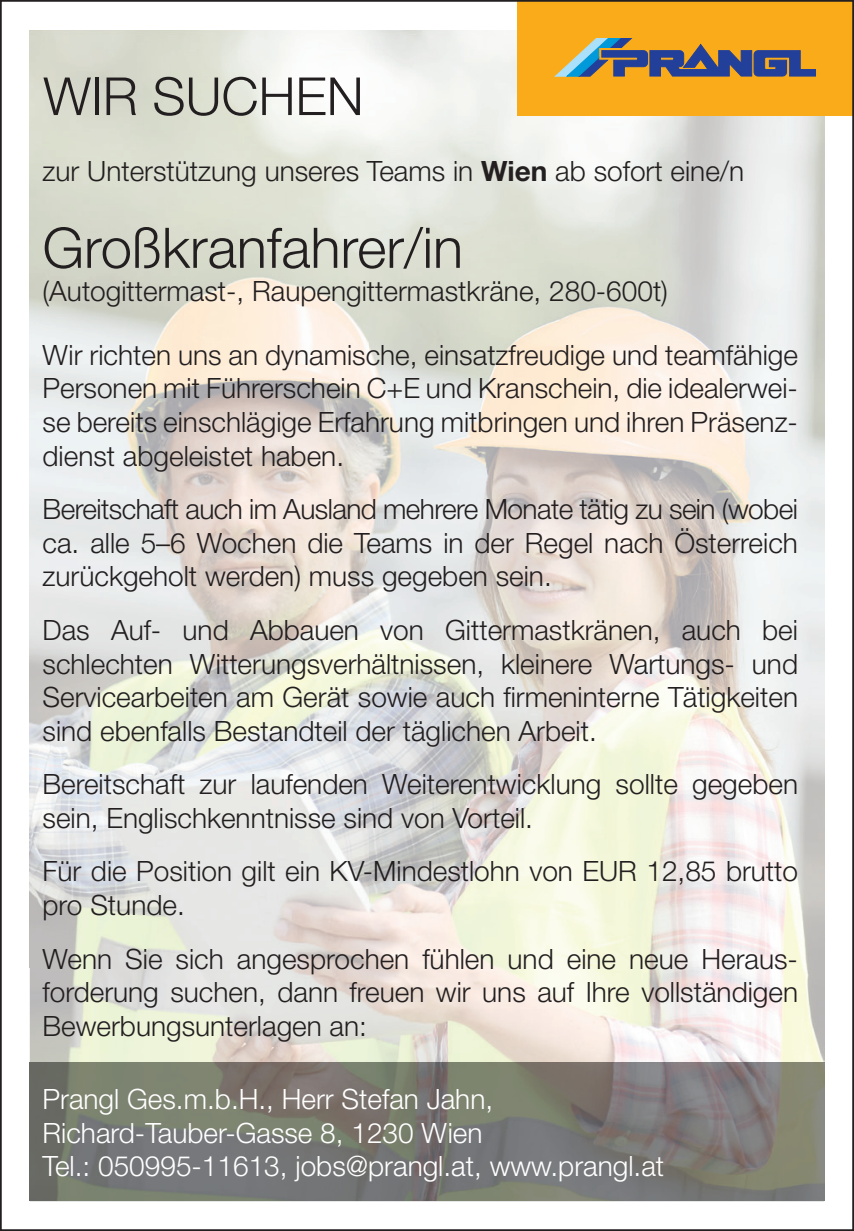
<style>
.page{position:relative;width:854px;height:1231px;background:#fff}
.page>*{position:absolute;margin:0;border:0;box-sizing:border-box;transform-origin:0 0}
.t1{font:300 56px "Helvetica Neue LT Std";color:#231f20}
.t2{font:300 52.5px "Helvetica Neue LT Std";color:#231f20}
.t3{font:300 28px/33.6px "Helvetica Neue LT Std";color:#231f20;text-align:justify}
.t4{font:300 28px/33.6px "Helvetica Neue LT Std";color:#fff}
.s1{font-weight:700}
</style>
<div class="page">
<img style="left:30px;top:30px;width:680px;height:1032px">
<img style="left:710px;top:115px;width:113px;height:947px">
<img style="left:30px;top:1062px;width:793px;height:138px">
<div style="left:517px;top:0;width:336px;height:115px;background:#faab1a"></div>
<svg style="left:555px;top:38px;width:260px;height:38px"></svg>
<h2 class="t2" style="left:43px;top:64px;width:321px">WIR SUCHEN</h2>
<p class="t3" style="left:43px;top:153px;width:703px">zur Unterstützung unseres Teams in <span class="s1">Wien</span> ab sofort eine/n</p>
<h1 class="t1" style="left:43px;top:214px;width:422px">Großkranfahrer/in</h1>
<p class="t3" style="left:43px;top:274px;width:626px">(Autogittermast-, Raupengittermastkräne, 280-600t)</p>
<p class="t3" style="left:43px;top:337px;width:756px">Wir richten uns an dynamische, einsatzfreudige und teamfähige Personen mit Führerschein C+E und Kranschein, die idealerwei&shy;se bereits einschlägige Erfahrung mitbringen und ihren Präsenz&shy;dienst abgeleistet haben.</p>
<p class="t3" style="left:43px;top:492px;width:756px">Bereitschaft auch im Ausland mehrere Monate tätig zu sein (wobei ca. alle 5–6 Wochen die Teams in der Regel nach Österreich zurückgeholt werden) muss gegeben sein.</p>
<p class="t3" style="left:43px;top:612px;width:756px">Das Auf- und Abbauen von Gittermastkränen, auch bei schlechten Witterungsverhältnissen, kleinere Wartungs- und Servicearbeiten am Gerät sowie auch firmeninterne Tätigkeiten sind ebenfalls Bestandteil der täglichen Arbeit.</p>
<p class="t3" style="left:43px;top:766px;width:756px">Bereitschaft zur laufenden Weiterentwicklung sollte gegeben sein, Englischkenntnisse sind von Vorteil.</p>
<p class="t3" style="left:43px;top:854px;width:756px">Für die Position gilt ein KV-Mindestlohn von EUR 12,85 brutto pro Stunde.</p>
<p class="t3" style="left:43px;top:941px;width:756px">Wenn Sie sich angesprochen fühlen und eine neue Heraus&shy;forderung suchen, dann freuen wir uns auf Ihre vollständigen Bewerbungsunterlagen an:</p>
<p class="t4" style="left:43px;top:1081px;width:623px">Prangl Ges.m.b.H., Herr Stefan Jahn,<br>Richard-Tauber-Gasse 8, 1230 Wien<br>Tel.: 050995-11613, jobs@prangl.at, www.prangl.at</p>
</div>
